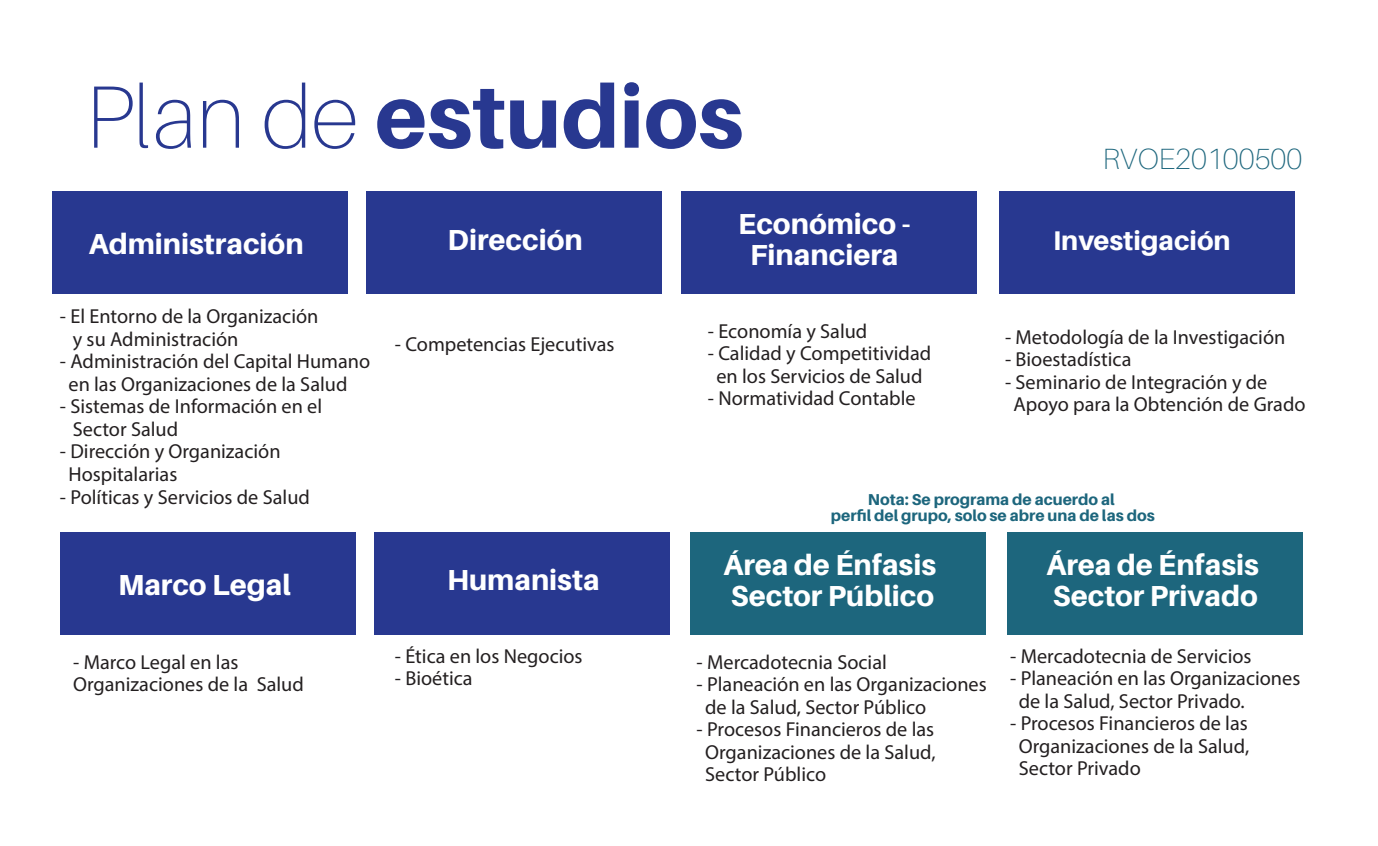
<style>
.page{position:relative;width:1378px;height:846px;background:#fff}
.page>*{position:absolute;margin:0;border:0;box-sizing:border-box;transform-origin:0 0}
.t1{font:800 88.42px "Aileron";color:#283890}
.t2{font:100 29.25px "Aileron";color:#1d667d}
.t3{font:800 29.03px/30.8px "Aileron";color:#fff}
.t4{font:800 27px "Aileron";color:#fff}
.t5{font:20.25px/22.5px "Myriad Pro";color:#231f20}
.t6{font:800 15.75px/15.8px "Aileron";color:#1d667d;text-align:center}
.s1{font-weight:100}
</style>
<div class="page">
<div style="left:52px;top:191px;width:295px;height:102px;background:#283890"></div>
<div style="left:366px;top:191px;width:295px;height:102px;background:#283890"></div>
<div style="left:681px;top:191px;width:296px;height:102px;background:#283890"></div>
<div style="left:999px;top:191px;width:296px;height:102px;background:#283890"></div>
<div style="left:60px;top:532px;width:296px;height:102px;background:#283890"></div>
<div style="left:374px;top:532px;width:295px;height:102px;background:#283890"></div>
<div style="left:690px;top:532px;width:295px;height:102px;background:#1d667d"></div>
<div style="left:1007px;top:532px;width:296px;height:102px;background:#1d667d"></div>
<h1 class="t1" style="left:86px;top:66px;width:659px"><span class="s1">Plan de</span> estudios</h1>
<h3 class="t3" style="left:89px;top:228px;width:216px">Administración</h3>
<h3 class="t3" style="left:447px;top:224px;width:137px">Dirección</h3>
<h3 class="t3" style="left:738px;top:208px;width:174px;text-align:center">Económico -<br>Financiera</h3>
<h2 class="t2" style="left:1103px;top:143px;width:201px">RVOE20100500</h2>
<h3 class="t4" style="left:1053px;top:225px;width:179px">Investigación</h3>
<p class="t5" style="left:73px;top:305px;width:247px;text-indent:-13px">- El Entorno de la Organización y su Administración</p>
<p class="t5" style="left:69px;top:350px;width:303px;text-indent:-9px">- Administración del Capital Humano en las Organizaciones de la Salud</p>
<p class="t5" style="left:73px;top:395px;width:251px;text-indent:-13px">- Sistemas de Información en el<br>Sector Salud</p>
<p class="t5" style="left:69px;top:440px;width:214px;text-indent:-9px">- Dirección y Organización<br>Hospitalarias</p>
<p class="t5" style="left:60px;top:485px;width:251px">- Políticas y Servicios de Salud</p>
<p class="t5" style="left:395px;top:333px;width:221px">- Competencias Ejecutivas</p>
<h3 class="t3" style="left:118px;top:569px;width:174px">Marco Legal</h3>
<h3 class="t3" style="left:447px;top:564px;width:154px">Humanista</h3>
<p class="t5" style="left:73px;top:650px;width:232px">- Marco Legal en las<br>Organizaciones de la Salud</p>
<p class="t5" style="left:395px;top:644px;width:189px">- Ética en los Negocios</p>
<p class="t5" style="left:395px;top:666px;width:79px">- Bioética</p>
<p class="t5" style="left:708px;top:319px;width:161px">- Economía y Salud</p>
<p class="t5" style="left:708px;top:342px;width:225px;text-align:center">- Calidad y Competitividad en los Servicios de Salud</p>
<p class="t5" style="left:708px;top:387px;width:209px">- Normatividad Contable</p>
<p class="t5" style="left:1005px;top:325px;width:282px">- Metodología de la Investigación</p>
<p class="t5" style="left:1005px;top:348px;width:128px">- Bioestadística</p>
<p class="t5" style="left:1013px;top:370px;width:293px;text-indent:-9px">- Seminario de Integración y de<br>Apoyo para la Obtención de Grado</p>
<p class="t6" style="left:831px;top:491px;width:325px">Nota: Se programa de acuerdo al<br>perfil del grupo, solo se abre una de las dos</p>
<h3 class="t3" style="left:723px;top:549px;width:214px">Área de Énfasis<br>Sector Público</h3>
<h3 class="t3" style="left:1046px;top:549px;width:214px">Área de Énfasis<br>Sector Privado</h3>
<p class="t5" style="left:696px;top:650px;width:192px">- Mercadotecnia Social</p>
<p class="t5" style="left:705px;top:672px;width:283px;text-indent:-9px">- Planeación en las Organizaciones de la Salud, Sector Público</p>
<p class="t5" style="left:705px;top:717px;width:232px;text-align:justify;text-indent:-9px">- Procesos Financieros de las Organizaciones de la Salud, Sector Público</p>
<p class="t5" style="left:1010px;top:644px;width:243px">- Mercadotecnia de Servicios</p>
<p class="t5" style="left:1019px;top:666px;width:283px;text-indent:-9px">- Planeación en las Organizaciones de la Salud, Sector Privado.</p>
<p class="t5" style="left:1019px;top:711px;width:232px;text-align:justify;text-indent:-9px">- Procesos Financieros de las Organizaciones de la Salud, Sector Privado</p>
</div>
